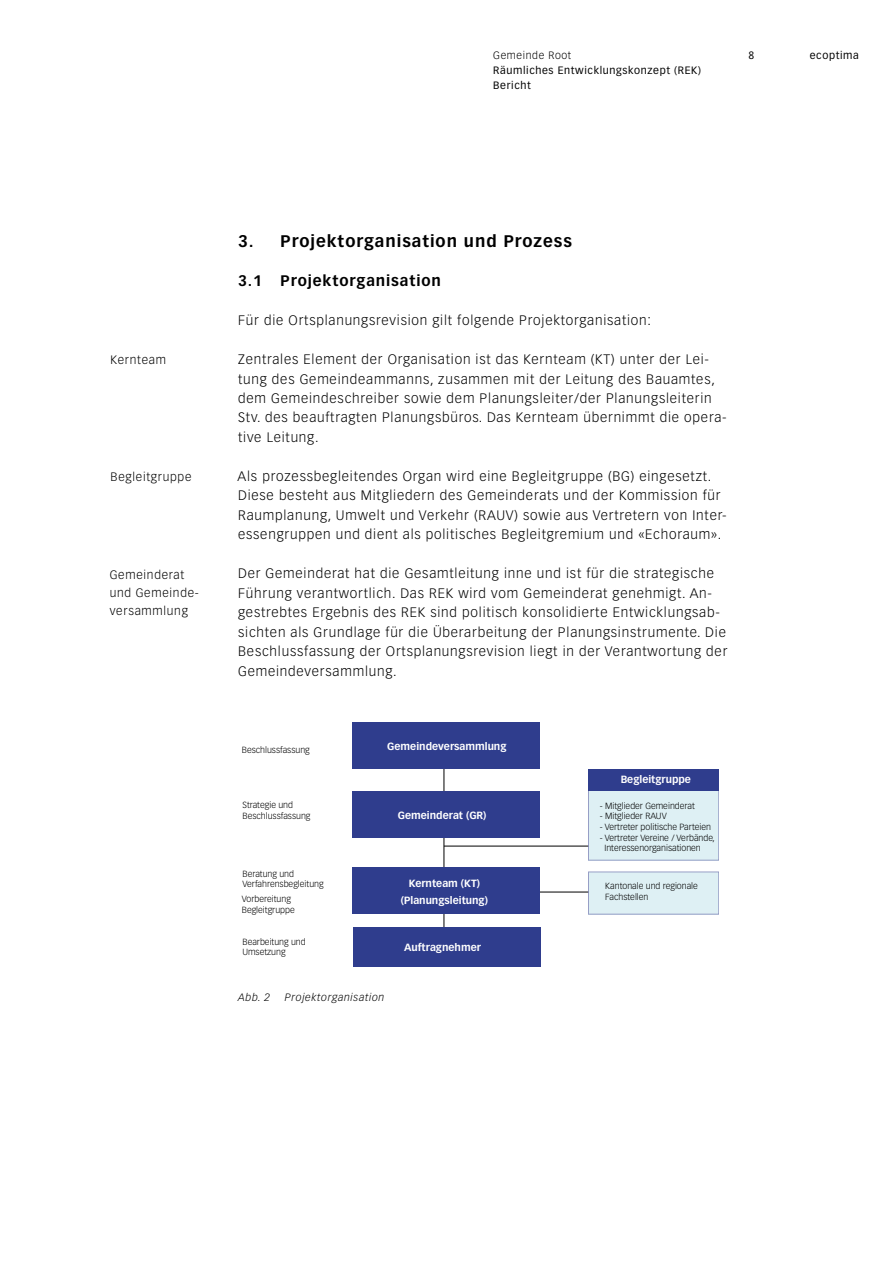
<style>
.page{position:relative;width:893px;height:1263px;background:#fff}
.page>*{position:absolute;margin:0;border:0;box-sizing:border-box;transform-origin:0 0}
.t1{font:700 16.5px "Vectora LH";letter-spacing:.06em;color:#000}
.t2{font:700 15px "Vectora LH";letter-spacing:.06em;color:#000}
.t3{font:300 13.5px/19.5px "Vectora LH";letter-spacing:.06em;color:#000}
.t4{font:300 12px/18px "Vectora LH";letter-spacing:.06em;color:#000}
.t5{font:10.5px/15px "Vectora LH";letter-spacing:.06em;color:#000}
.t6{font:italic 300 10.5px "Vectora LH";letter-spacing:.06em;color:#000}
.t7{font:300 10.5px "Vectora LH";letter-spacing:.06em;color:#000}
.t8{font:700 10.2px "Vectora LH";color:#fff}
.t9{font:300 8.85px/10.5px "Vectora LH";color:#000}
</style>
<div class="page">
<hr style="left:533px;top:892px;width:55px;height:1px;background:#000">
<hr style="left:444px;top:745px;width:1px;height:204px;background:#000">
<hr style="left:444px;top:846px;width:144px;height:1px;background:#000">
<div style="left:353px;top:791px;width:187px;height:47px;background:#2f3d8d"></div>
<div style="left:353px;top:927px;width:187px;height:39px;background:#2f3d8d"></div>
<div style="left:588px;top:771px;width:131px;height:89px;background:#def0f4"></div>
<div style="left:588px;top:769px;width:131px;height:22px;background:#2f3d8d"></div>
<div style="left:353px;top:868px;width:187px;height:46px;background:#2f3d8d"></div>
<div style="left:588px;top:872px;width:131px;height:42px;background:#def0f4"></div>
<div style="left:353px;top:722px;width:187px;height:47px;background:#2f3d8d"></div>
<p class="t7" style="left:493px;top:49px;width:79px">Gemeinde Root</p>
<p class="t5" style="left:493px;top:63px;width:209px">Räumliches Entwicklungskonzept (REK)<br>Bericht</p>
<p class="t5" style="left:748px;top:48px;width:7px">8</p>
<p class="t5" style="left:810px;top:48px;width:50px">ecoptima</p>
<p class="t4" style="left:111px;top:351px;width:57px">Kernteam</p>
<p class="t4" style="left:111px;top:468px;width:82px">Begleitgruppe</p>
<p class="t4" style="left:110px;top:565px;width:91px">Gemeinderat und Gemeinde&shy;versammlung</p>
<p class="t1" style="left:238px;top:231px;width:335px">3. Projektorganisation und Prozess</p>
<p class="t2" style="left:238px;top:272px;width:204px">3.1 Projektorganisation</p>
<p class="t3" style="left:238px;top:311px;width:414px">Für die Ortsplanungsrevision gilt folgende Projektorganisation:</p>
<p class="t3" style="left:238px;top:350px;width:490px">Zentrales Element der Organisation ist das Kernteam (KT) unter der Lei&shy;tung des Gemeindeammanns, zusammen mit der Leitung des Bauamtes, dem Gemeindeschreiber sowie dem Planungsleiter/der Planungsleiterin Stv. des beauftragten Planungsbüros. Das Kernteam übernimmt die opera&shy;tive Leitung.</p>
<p class="t3" style="left:238px;top:467px;width:491px">Als prozessbegleitendes Organ wird eine Begleitgruppe (BG) eingesetzt.<br>Diese besteht aus Mitgliedern des Gemeinderats und der Kommission für Raumplanung, Umwelt und Verkehr (RAUV) sowie aus Vertretern von Inter&shy;essengruppen und dient als politisches Begleitgremium und «Echoraum».</p>
<p class="t3" style="left:238px;top:564px;width:491px">Der Gemeinderat hat die Gesamtleitung inne und ist für die strategische Führung verantwortlich. Das REK wird vom Gemeinderat genehmigt. An&shy;gestrebtes Ergebnis des REK sind politisch konsolidierte Entwicklungsab&shy;sichten als Grundlage für die Überarbeitung der Planungsinstrumente. Die Beschlussfassung der Ortsplanungsrevision liegt in der Verantwortung der Gemeindeversammlung.</p>
<p class="t9" style="left:242px;top:745px;width:70px">Beschlussfassung</p>
<p class="t9" style="left:242px;top:800px;width:70px">Strategie und<br>Beschlussfassung</p>
<p class="t9" style="left:242px;top:868px;width:83px">Beratung und<br>Verfahrensbegleitung</p>
<p class="t9" style="left:242px;top:894px;width:55px">Vorbereitung<br>Begleitgruppe</p>
<p class="t9" style="left:242px;top:936px;width:65px">Bearbeitung und<br>Umsetzung</p>
<p class="t8" style="left:387px;top:740px;width:121px">Gemeindeversammlung</p>
<p class="t8" style="left:398px;top:809px;width:90px">Gemeinderat (GR)</p>
<p class="t8" style="left:409px;top:877px;width:73px">Kernteam (KT)</p>
<p class="t8" style="left:401px;top:894px;width:88px">(Planungsleitung)</p>
<p class="t8" style="left:404px;top:941px;width:78px">Auftragnehmer</p>
<p class="t6" style="left:238px;top:991px;width:33px">Abb. 2</p>
<p class="t6" style="left:285px;top:991px;width:101px">Projektorganisation</p>
<p class="t8" style="left:621px;top:773px;width:72px">Begleitgruppe</p>
<p class="t9" style="left:600px;top:800px;width:96px">- Mitglieder Gemeinderat</p>
<p class="t9" style="left:600px;top:811px;width:68px">- Mitglieder RAUV</p>
<p class="t9" style="left:600px;top:822px;width:113px">- Vertreter politische Parteien</p>
<p class="t9" style="left:604px;top:832px;width:112px;text-indent:-5px">- Vertreter Vereine / Verbände,<br>Interessenorganisationen</p>
<p class="t9" style="left:605px;top:881px;width:94px">Kantonale und regionale<br>Fachstellen</p>
</div>
